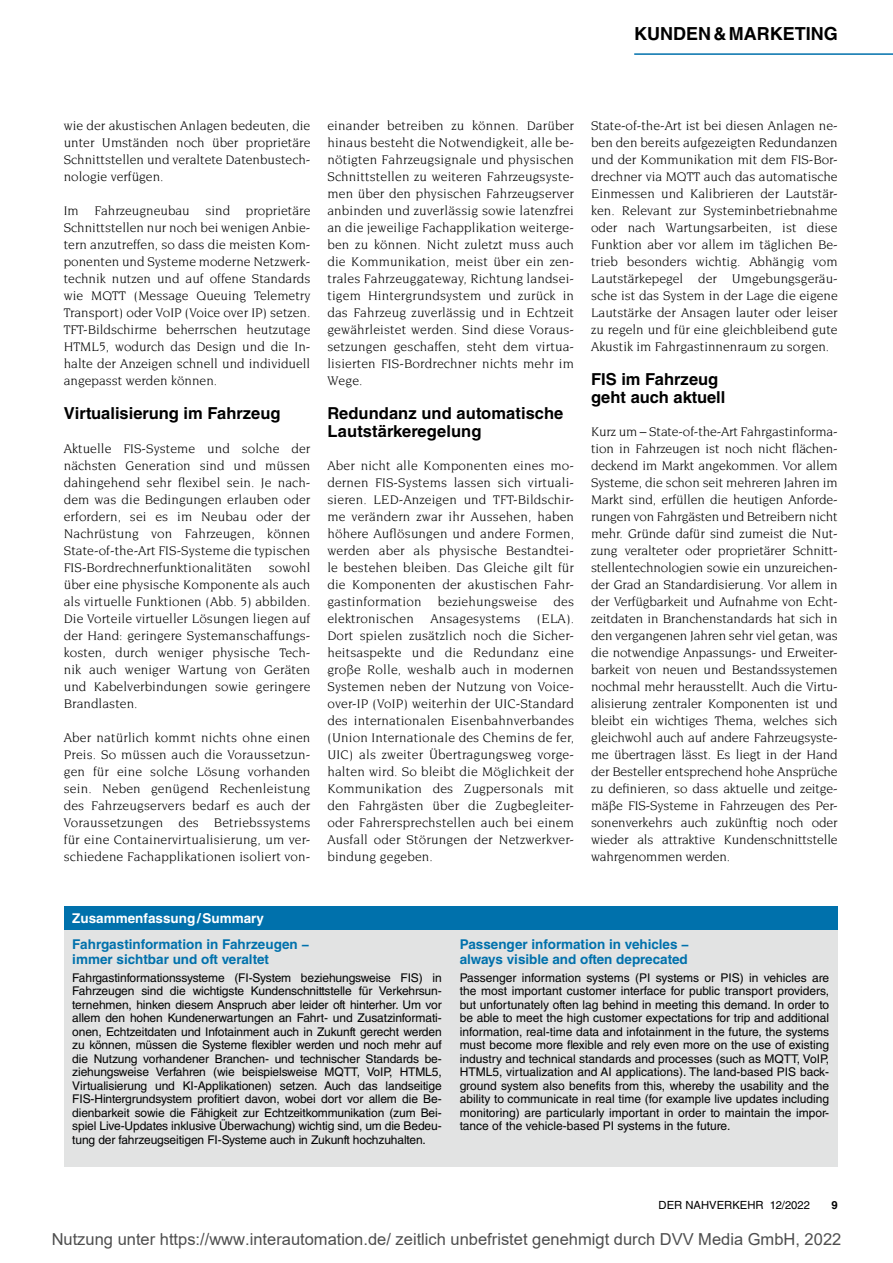
<style>
.page{position:relative;width:893px;height:1263px;background:#fff}
.page>*{position:absolute;margin:0;border:0;box-sizing:border-box;transform-origin:0 0}
.t1{font:700 18px "Helvetica LT Std";color:#000}
.t2{font:700 16.5px/18px "Helvetica LT Std";color:#000}
.t3{font:16.5px "Arial";color:rgb(0 0 0/.7)}
.t4{font:13.5px/17px "Novarese Std";color:#000;text-align:justify}
.t5{font:700 13.5px/15px "Helvetica LT Std";color:#0071ac}
.t6{font:700 13.5px "Helvetica LT Std";color:#fff}
.t7{font:12px/13.5px "Helvetica LT Std";letter-spacing:-.01em;color:#000;text-align:justify}
.t8{font:11.25px "Helvetica LT Std";color:#000}
.t9{font:700 11.25px "Helvetica LT Std";color:#000}
</style>
<div class="page">
<hr style="left:634px;top:53px;width:259px;height:2px;background:#0071ac">
<div style="left:64px;top:906px;width:774px;height:24px;background:#0071ac"></div>
<div style="left:64px;top:930px;width:774px;height:237px;background:#e2e3e3"></div>
<h1 class="t1" style="left:634px;top:22px;width:205px">KUNDEN&amp;MARKETING</h1>
<p class="t4" style="left:64px;top:117px;width:248px">wie der akustischen Anlagen bedeuten, die unter Umständen noch über proprietäre Schnittstellen und veraltete Datenbustech&shy;nologie verfügen.</p>
<p class="t4" style="left:64px;top:202px;width:248px">Im Fahrzeugneubau sind proprietäre Schnittstellen nur noch bei wenigen Anbie&shy;tern anzutreffen, so dass die meisten Kom&shy;ponenten und Systeme moderne Netzwerk&shy;technik nutzen und auf offene Standards wie MQTT (Message Queuing Telemetry Transport) oder VoIP (Voice over IP) setzen.<br>TFT-Bildschirme beherrschen heutzutage HTML5, wodurch das Design und die In&shy;halte der Anzeigen schnell und individuell angepasst werden können.</p>
<p class="t2" style="left:64px;top:404px;width:218px">Virtualisierung im Fahrzeug</p>
<p class="t4" style="left:64px;top:440px;width:248px">Aktuelle FIS-Systeme und solche der nächsten Generation sind und müssen dahingehend sehr flexibel sein. Je nach&shy;dem was die Bedingungen erlauben oder erfordern, sei es im Neubau oder der Nachrüstung von Fahrzeugen, können State-of-the-Art FIS-Systeme die typischen FIS-Bordrechnerfunktionalitäten sowohl über eine physische Komponente als auch als virtuelle Funktionen (Abb. 5) abbilden.<br>Die Vorteile virtueller Lösungen liegen auf der Hand: geringere Systemanschaffungs&shy;kosten, durch weniger physische Tech&shy;nik auch weniger Wartung von Geräten und Kabelverbindungen sowie geringere Brandlasten.</p>
<p class="t4" style="left:64px;top:729px;width:248px">Aber natürlich kommt nichts ohne einen Preis. So müssen auch die Voraussetzun&shy;gen für eine solche Lösung vorhanden sein. Neben genügend Rechenleistung des Fahrzeugservers bedarf es auch der Voraussetzungen des Betriebssystems für eine Containervirtualisierung, um ver&shy;schiedene Fachapplikationen isoliert von-</p>
<p class="t4" style="left:327px;top:117px;width:248px">einander betreiben zu können. Darüber hinaus besteht die Notwendigkeit, alle be&shy;nötigten Fahrzeugsignale und physischen Schnittstellen zu weiteren Fahrzeugsyste&shy;men über den physischen Fahrzeugserver anbinden und zuverlässig sowie latenzfrei an die jeweilige Fachapplikation weiterge&shy;ben zu können. Nicht zuletzt muss auch die Kommunikation, meist über ein zen&shy;trales Fahrzeuggateway, Richtung landsei&shy;tigem Hintergrundsystem und zurück in das Fahrzeug zuverlässig und in Echtzeit gewährleistet werden. Sind diese Voraus&shy;setzungen geschaffen, steht dem virtua&shy;lisierten FIS-Bordrechner nichts mehr im Wege.</p>
<p class="t2" style="left:327px;top:404px;width:237px">Redundanz und automatische<br>Lautstärkeregelung</p>
<p class="t4" style="left:327px;top:457px;width:248px">Aber nicht alle Komponenten eines mo&shy;dernen FIS-Systems lassen sich virtuali&shy;sieren. LED-Anzeigen und TFT-Bildschir&shy;me verändern zwar ihr Aussehen, haben höhere Auflösungen und andere Formen, werden aber als physische Bestandtei&shy;le bestehen bleiben. Das Gleiche gilt für die Komponenten der akustischen Fahr&shy;gastinformation beziehungsweise des elektronischen Ansagesystems (ELA).<br>Dort spielen zusätzlich noch die Sicher&shy;heitsaspekte und die Redundanz eine große Rolle, weshalb auch in modernen Systemen neben der Nutzung von Voice&shy;over-IP (VoIP) weiterhin der UIC-Standard des internationalen Eisenbahnverbandes (Union Internationale des Chemins de fer, UIC) als zweiter Übertragungsweg vorge&shy;halten wird. So bleibt die Möglichkeit der Kommunikation des Zugpersonals mit den Fahrgästen über die Zugbegleiter&shy;oder Fahrersprechstellen auch bei einem Ausfall oder Störungen der Netzwerkver&shy;bindung gegeben.</p>
<p class="t4" style="left:591px;top:117px;width:248px">State-of-the-Art ist bei diesen Anlagen ne&shy;ben den bereits aufgezeigten Redundanzen und der Kommunikation mit dem FIS-Bor&shy;drechner via MQTT auch das automatische Einmessen und Kalibrieren der Lautstär&shy;ken. Relevant zur Systeminbetriebnahme oder nach Wartungsarbeiten, ist diese Funktion aber vor allem im täglichen Be&shy;trieb besonders wichtig. Abhängig vom Lautstärkepegel der Umgebungsgeräu&shy;sche ist das System in der Lage die eigene Lautstärke der Ansagen lauter oder leiser zu regeln und für eine gleichbleibend gute Akustik im Fahrgastinnenraum zu sorgen.</p>
<p class="t2" style="left:591px;top:370px;width:136px">FIS im Fahrzeug geht auch aktuell</p>
<p class="t4" style="left:591px;top:423px;width:248px">Kurz um – State-of-the-Art Fahrgastinforma&shy;tion in Fahrzeugen ist noch nicht flächen&shy;deckend im Markt angekommen. Vor allem Systeme, die schon seit mehreren Jahren im Markt sind, erfüllen die heutigen Anforde&shy;rungen von Fahrgästen und Betreibern nicht mehr. Gründe dafür sind zumeist die Nut&shy;zung veralteter oder proprietärer Schnitt&shy;stellentechnologien sowie ein unzureichen&shy;der Grad an Standardisierung. Vor allem in der Verfügbarkeit und Aufnahme von Echt&shy;zeitdaten in Branchenstandards hat sich in den vergangenen Jahren sehr viel getan, was die notwendige Anpassungs- und Erweiter&shy;barkeit von neuen und Bestandssystemen nochmal mehr herausstellt. Auch die Virtu&shy;alisierung zentraler Komponenten ist und bleibt ein wichtiges Thema, welches sich gleichwohl auch auf andere Fahrzeugsyste&shy;me übertragen lässt. Es liegt in der Hand der Besteller entsprechend hohe Ansprüche zu definieren, so dass aktuelle und zeitge&shy;mäße FIS-Systeme in Fahrzeugen des Per&shy;sonenverkehrs auch zukünftig noch oder wieder als attraktive Kundenschnittstelle wahrgenommen werden.</p>
<p class="t6" style="left:72px;top:910px;width:193px">Zusammenfassung/Summary</p>
<p class="t5" style="left:72px;top:936px;width:239px">Fahrgastinformation in Fahrzeugen − immer sichtbar und oft veraltet</p>
<p class="t7" style="left:72px;top:970px;width:371px">Fahrgastinformationssysteme (FI-System beziehungsweise FIS) in Fahrzeugen sind die wichtigste Kundenschnittstelle für Verkehrsun&shy;ternehmen, hinken diesem Anspruch aber leider oft hinterher. Um vor allem den hohen Kundenerwartungen an Fahrt- und Zusatzinformati&shy;onen, Echtzeitdaten und Infotainment auch in Zukunft gerecht werden zu können, müssen die Systeme flexibler werden und noch mehr auf die Nutzung vorhandener Branchen- und technischer Standards be&shy;ziehungsweise Verfahren (wie beispielsweise MQTT, VoIP, HTML5, Virtualisierung und KI-Applikationen) setzen. Auch das landseitige FIS-Hintergrundsystem profitiert davon, wobei dort vor allem die Be&shy;dienbarkeit sowie die Fähigkeit zur Echtzeitkommunikation (zum Bei&shy;spiel Live-Updates inklusive Überwachung) wichtig sind, um die Bedeu&shy;tung der fahrzeugseitigen FI-Systeme auch in Zukunft hochzuhalten.</p>
<p class="t5" style="left:460px;top:936px;width:231px">Passenger information in vehicles − always visible and often deprecated</p>
<p class="t7" style="left:460px;top:970px;width:371px">Passenger information systems (PI systems or PIS) in vehicles are the most important customer interface for public transport providers, but unfortunately often lag behind in meeting this demand. In order to be able to meet the high customer expectations for trip and additional information, real-time data and infotainment in the future, the systems must become more flexible and rely even more on the use of existing industry and technical standards and processes (such as MQTT, VoIP, HTML5, virtualization and AI applications). The land-based PIS back&shy;ground system also benefits from this, whereby the usability and the ability to communicate in real time (for example live updates including monitoring) are particularly important in order to maintain the impor&shy;tance of the vehicle-based PI systems in the future.</p>
<p class="t8" style="left:659px;top:1199px;width:153px">DER NAHVERKEHR 12/2022</p>
<p class="t9" style="left:831px;top:1198px;width:8px">9</p>
<p class="t3" style="left:52px;top:1227px;width:791px">Nutzung unter https://www.interautomation.de/ zeitlich unbefristet genehmigt durch DVV Media GmbH, 2022</p>
</div>
